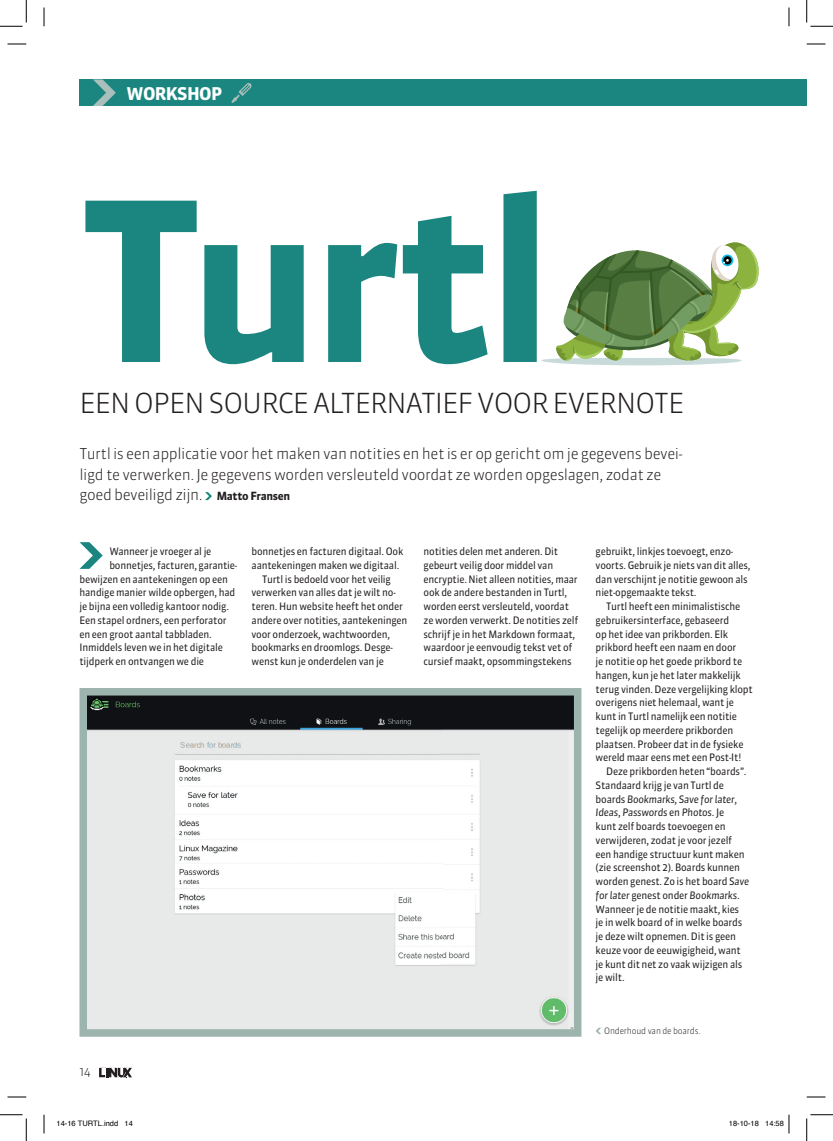
<style>
.page{position:relative;width:833px;height:1141px;background:#fff}
.page>*{position:absolute;margin:0;border:0;box-sizing:border-box;transform-origin:0 0}
.t1{font:700 220px "Sanuk";letter-spacing:-.035em;color:#1b8680}
.t2{font:300 27.5px "Sanuk";letter-spacing:-.035em;color:#231f20}
.t3{font:700 17.5px "Sanuk";letter-spacing:-.035em;color:#fff}
.t4{font:300 15px/20.6px "Sanuk";letter-spacing:-.03em;color:#231f20}
.t5{font:300 12px "Sanuk";color:#231f20}
.t6{font:10.25px/13.8px "Sanuk";letter-spacing:-.02em;color:#231f20;scale:.95 1}
.t7{font:300 8.75px "Sanuk";letter-spacing:-.02em;color:#231f20;scale:.95 1}
.t8{font:7.5px "Helvetica";color:#000}
.s1{font-weight:700;font-size:11.25px}
.s2{font-style:italic}
</style>
<div class="page">
<div style="left:79px;top:79px;width:709px;height:27px;background:#1b8680"></div>
<svg style="left:93px;top:79px;width:23px;height:27px"></svg>
<svg style="left:99px;top:1067px;width:33px;height:10px"></svg>
<svg style="left:231px;top:83px;width:21px;height:20px"></svg>
<div style="left:788px;top:79px;width:18px;height:27px;background:#1b8680"></div>
<svg style="left:205px;top:492px;width:7px;height:8px"></svg>
<svg style="left:79px;top:542px;width:24px;height:27px"></svg>
<img style="left:88px;top:697px;width:484px;height:330px">
<div style="left:79px;top:688px;width:502px;height:348px;border:8px solid #9db3ae"></div>
<svg style="left:596px;top:1027px;width:5px;height:6px"></svg>
<svg style="left:541px;top:242px;width:218px;height:124px"></svg>
<svg style="left:8px;top:43px;width:18px;height:2px"></svg>
<svg style="left:806px;top:43px;width:19px;height:2px"></svg>
<svg style="left:8px;top:1096px;width:18px;height:1px"></svg>
<svg style="left:806px;top:1096px;width:19px;height:1px"></svg>
<svg style="left:43px;top:8px;width:2px;height:18px"></svg>
<svg style="left:43px;top:1114px;width:2px;height:19px"></svg>
<svg style="left:788px;top:8px;width:1px;height:18px"></svg>
<svg style="left:0;top:0;width:27px;height:27px"></svg>
<svg style="left:0;top:1114px;width:27px;height:26px"></svg>
<svg style="left:806px;top:0;width:26px;height:27px"></svg>
<svg style="left:806px;top:1114px;width:26px;height:26px"></svg>
<svg style="left:788px;top:1114px;width:1px;height:19px"></svg>
<h3 class="t3" style="left:126px;top:82px;width:97px">WORKSHOP</h3>
<h1 class="t1" style="left:79px;top:145px;width:474px">Turtl</h1>
<h2 class="t2" style="left:79px;top:386px;width:606px">EEN OPEN SOURCE ALTERNATIEF VOOR EVERNOTE</h2>
<h3 class="t4" style="left:79px;top:443px;width:604px">Turtl is een applicatie voor het maken van notities en het is er op gericht om je gegevens bevei&shy;ligd te verwerken. Je gegevens worden versleuteld voordat ze worden opgeslagen, zodat ze goed beveiligd zijn. <span class="s1">Matto Fransen</span></h3>
<p class="t6" style="left:109px;top:544px;width:109px">Wanneer je vroeger al je</p>
<p class="t6" style="left:109px;top:558px;width:136px">bonnetjes, facturen, garantie-</p>
<p class="t6" style="left:79px;top:572px;width:158px">bewijzen en aantekeningen op een</p>
<p class="t6" style="left:79px;top:585px;width:165px">handige manier wilde opbergen, had</p>
<p class="t6" style="left:79px;top:599px;width:159px">je bijna een volledig kantoor nodig.</p>
<p class="t6" style="left:79px;top:613px;width:156px">Een stapel ordners, een perforator</p>
<p class="t6" style="left:79px;top:627px;width:141px">en een groot aantal tabbladen.</p>
<p class="t6" style="left:79px;top:640px;width:152px">Inmiddels leven we in het digitale</p>
<p class="t6" style="left:79px;top:654px;width:133px">tijdperk en ontvangen we die</p>
<p class="t6" style="left:251px;top:544px;width:161px">bonnetjes en facturen digitaal. Ook</p>
<p class="t6" style="left:251px;top:558px;width:157px">aantekeningen maken we digitaal.</p>
<p class="t6" style="left:262px;top:572px;width:137px">Turtl is bedoeld voor het veilig</p>
<p class="t6" style="left:251px;top:585px;width:153px">verwerken van alles dat je wilt no-</p>
<p class="t6" style="left:251px;top:599px;width:161px">teren. Hun website heeft het onder</p>
<p class="t6" style="left:251px;top:613px;width:165px">andere over notities, aantekeningen</p>
<p class="t6" style="left:251px;top:627px;width:147px">voor onderzoek, wachtwoorden,</p>
<p class="t6" style="left:251px;top:640px;width:150px">bookmarks en droomlogs. Desge-</p>
<p class="t6" style="left:251px;top:654px;width:141px">wenst kun je onderdelen van je</p>
<p class="t5" style="left:79px;top:1064px;width:13px">14</p>
<p class="t6" style="left:423px;top:544px;width:164px">notities delen met anderen. Dit gebeurt veilig door middel van encryptie. Niet alleen notities, maar ook de andere bestanden in Turtl, worden eerst versleuteld, voordat ze worden verwerkt. De notities zelf schrijf je in het Markdown formaat, waardoor je eenvoudig tekst vet of cursief maakt, opsommingstekens</p>
<p class="t6" style="left:595px;top:544px;width:164px">gebruikt, linkjes toevoegt, enzo&shy;voorts. Gebruik je niets van dit alles, dan verschijnt je notitie gewoon als niet-opgemaakte tekst.</p>
<p class="t6" style="left:595px;top:599px;width:167px;text-indent:11px">Turtl heeft een minimalistische gebruikersinterface, gebaseerd<br>op het idee van prikborden. Elk prikbord heeft een naam en door<br>je notitie op het goede prikbord te hangen, kun je het later makkelijk terug vinden. Deze vergelijking klopt overigens niet helemaal, want je kunt in Turtl namelijk een notitie tegelijk op meerdere prikborden plaatsen. Probeer dat in de fysieke wereld maar eens met een Post-It!</p>
<p class="t6" style="left:595px;top:764px;width:163px;text-indent:11px">Deze prikborden heten “boards”.<br>Standaard krijg je van Turtl de boards <span class="s2">Bookmarks</span>, <span class="s2">Save for later</span>,<br><span class="s2">Ideas</span>, <span class="s2">Passwords</span> en <span class="s2">Photos</span>. Je<br>kunt zelf boards toevoegen en verwijderen, zodat je voor jezelf een handige structuur kunt maken (zie screenshot 2). Boards kunnen worden genest. Zo is het board <span class="s2">Save for later</span> genest onder <span class="s2">Bookmarks</span>.<br>Wanneer je de notitie maakt, kies je in welk board of in welke boards je deze wilt opnemen. Dit is geen keuze voor de eeuwigigheid, want je kunt dit net zo vaak wijzigen als je wilt.</p>
<p class="t7" style="left:603px;top:1025px;width:103px">Onderhoud van de boards.</p>
<p class="t8" style="left:56px;top:1117px;width:78px">14-16 TURTL.indd 14</p>
<p class="t8" style="left:728px;top:1117px;width:57px">18-10-18 14:58</p>
</div>
